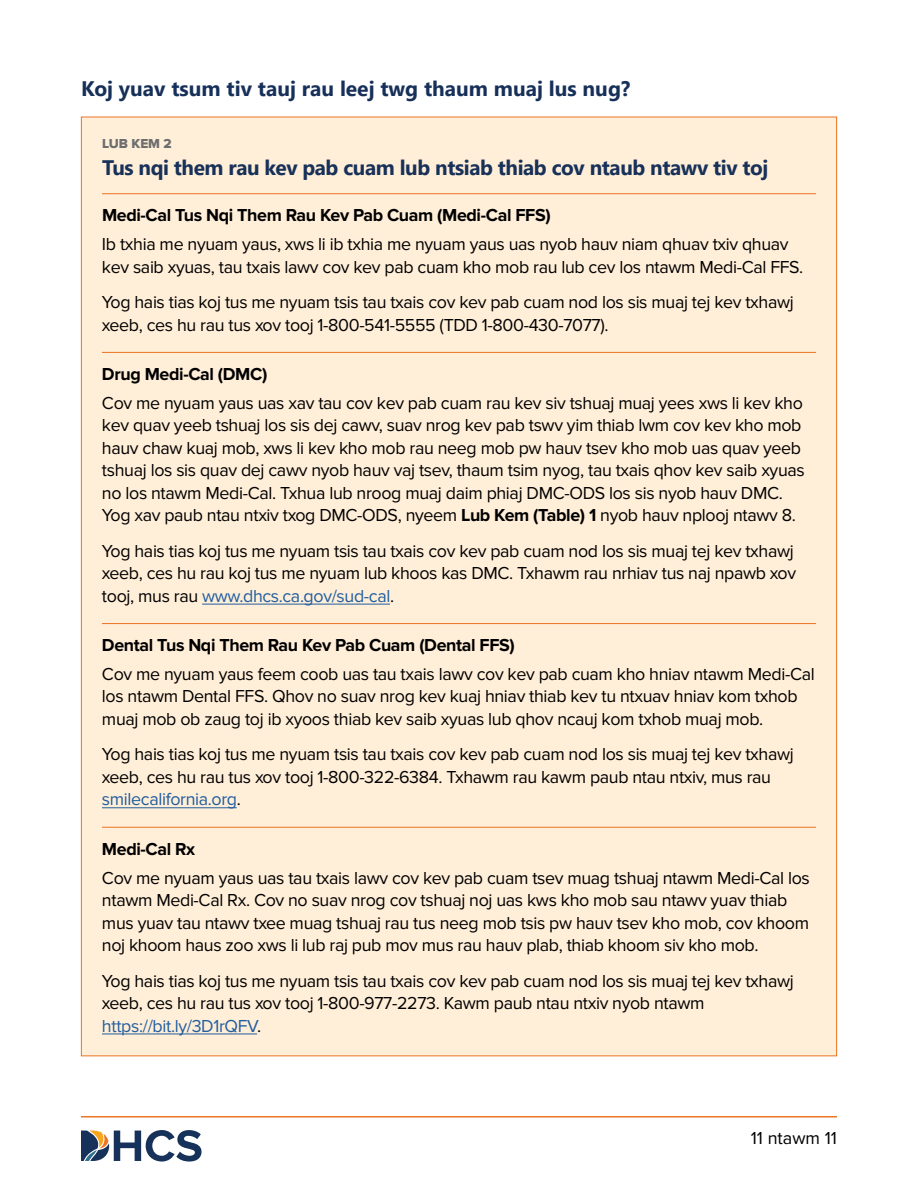
<style>
.page{position:relative;width:918px;height:1188px;background:#fff}
.page>*{position:absolute;margin:0;border:0;box-sizing:border-box;transform-origin:0 0}
.t1{font:700 21px "Segoe UI";letter-spacing:-.02em;color:#173159}
.t2{font:700 21px "Segoe UI";color:#173059}
.t3{font:18px/22.5px "Proxima Nova";letter-spacing:-.02em;color:#000}
.t4{font:700 18px "Proxima Nova";letter-spacing:-.02em;color:#000}
.t5{font:18px "Proxima Nova";color:#000}
.t6{font:13.5px "Proxima Nova Extrabld";color:#6e6e6e}
.s1{font-weight:700}
.s2{color:#215e9e}
</style>
<div class="page">
<hr style="left:81px;top:1116px;width:756px;height:2px;background:#ec7424">
<svg style="left:81px;top:1130px;width:121px;height:32px"></svg>
<div style="left:81px;top:117px;width:756px;height:939px;background:#ffeed8"></div>
<hr style="left:102px;top:827px;width:714px;height:1px;background:#ec7424">
<hr style="left:102px;top:623px;width:714px;height:1px;background:#ec7424">
<hr style="left:102px;top:352px;width:714px;height:1px;background:#ec7424">
<hr style="left:102px;top:193px;width:714px;height:1px;background:#ec7424">
<hr style="left:202px;top:604px;width:188px;height:1px;background:#215e9e">
<hr style="left:102px;top:808px;width:135px;height:1px;background:#215e9e">
<hr style="left:102px;top:1034px;width:155px;height:1px;background:#215e9e">
<h3 class="t2" style="left:81px;top:69px;width:551px">Koj yuav tsum tiv tauj rau leej twg thaum muaj lus nug?</h3>
<p class="t6" style="left:102px;top:138px;width:71px">LUB KEM 2</p>
<h4 class="t1" style="left:102px;top:148px;width:668px">Tus nqi them rau kev pab cuam lub ntsiab thiab cov ntaub ntawv tiv toj</h4>
<h5 class="t4" style="left:102px;top:205px;width:450px">Medi-Cal Tus Nqi Them Rau Kev Pab Cuam (Medi-Cal FFS)</h5>
<p class="t3" style="left:102px;top:233px;width:703px">Ib txhia me nyuam yaus, xws li ib txhia me nyuam yaus uas nyob hauv niam qhuav txiv qhuav kev saib xyuas, tau txais lawv cov kev pab cuam kho mob rau lub cev los ntawm Medi-Cal FFS.</p>
<p class="t3" style="left:102px;top:291px;width:693px">Yog hais tias koj tus me nyuam tsis tau txais cov kev pab cuam nod los sis muaj tej kev txhawj xeeb, ces hu rau tus xov tooj 1-800-541-5555 (TDD 1-800-430-7077).</p>
<h5 class="t4" style="left:102px;top:363px;width:167px">Drug Medi-Cal (DMC)</h5>
<p class="t3" style="left:102px;top:392px;width:704px">Cov me nyuam yaus uas xav tau cov kev pab cuam rau kev siv tshuaj muaj yees xws li kev kho kev quav yeeb tshuaj los sis dej cawv, suav nrog kev pab tswv yim thiab lwm cov kev kho mob hauv chaw kuaj mob, xws li kev kho mob rau neeg mob pw hauv tsev kho mob uas quav yeeb tshuaj los sis quav dej cawv nyob hauv vaj tsev, thaum tsim nyog, tau txais qhov kev saib xyuas no los ntawm Medi-Cal. Txhua lub nroog muaj daim phiaj DMC-ODS los sis nyob hauv DMC.<br>Yog xav paub ntau ntxiv txog DMC-ODS, nyeem <span class="s1">Lub Kem (Table) 1</span> nyob hauv nplooj ntawv 8.</p>
<p class="t3" style="left:102px;top:540px;width:696px">Yog hais tias koj tus me nyuam tsis tau txais cov kev pab cuam nod los sis muaj tej kev txhawj xeeb, ces hu rau koj tus me nyuam lub khoos kas DMC. Txhawm rau nrhiav tus naj npawb xov tooj, mus rau <span class="s2">www.dhcs.ca.gov/sud-cal</span>.</p>
<h5 class="t4" style="left:102px;top:635px;width:414px">Dental Tus Nqi Them Rau Kev Pab Cuam (Dental FFS)</h5>
<p class="t3" style="left:102px;top:663px;width:714px">Cov me nyuam yaus feem coob uas tau txais lawv cov kev pab cuam kho hniav ntawm Medi-Cal los ntawm Dental FFS. Qhov no suav nrog kev kuaj hniav thiab kev tu ntxuav hniav kom txhob muaj mob ob zaug toj ib xyoos thiab kev saib xyuas lub qhov ncauj kom txhob muaj mob.</p>
<p class="t3" style="left:102px;top:743px;width:693px">Yog hais tias koj tus me nyuam tsis tau txais cov kev pab cuam nod los sis muaj tej kev txhawj xeeb, ces hu rau tus xov tooj 1-800-322-6384. Txhawm rau kawm paub ntau ntxiv, mus rau <span class="s2">smilecalifornia.org</span>.</p>
<h5 class="t4" style="left:102px;top:838px;width:95px">Medi-Cal Rx</h5>
<p class="t3" style="left:102px;top:867px;width:709px">Cov me nyuam yaus uas tau txais lawv cov kev pab cuam tsev muag tshuaj ntawm Medi-Cal los ntawm Medi-Cal Rx. Cov no suav nrog cov tshuaj noj uas kws kho mob sau ntawv yuav thiab mus yuav tau ntawv txee muag tshuaj rau tus neeg mob tsis pw hauv tsev kho mob, cov khoom noj khoom haus zoo xws li lub raj pub mov mus rau hauv plab, thiab khoom siv kho mob.</p>
<p class="t3" style="left:102px;top:970px;width:693px">Yog hais tias koj tus me nyuam tsis tau txais cov kev pab cuam nod los sis muaj tej kev txhawj xeeb, ces hu rau tus xov tooj 1-800-977-2273. Kawm paub ntau ntxiv nyob ntawm <span class="s2">https://bit.ly/3D1rQFV</span>.</p>
<p class="t5" style="left:751px;top:1128px;width:88px">11 ntawm 11</p>
</div>
